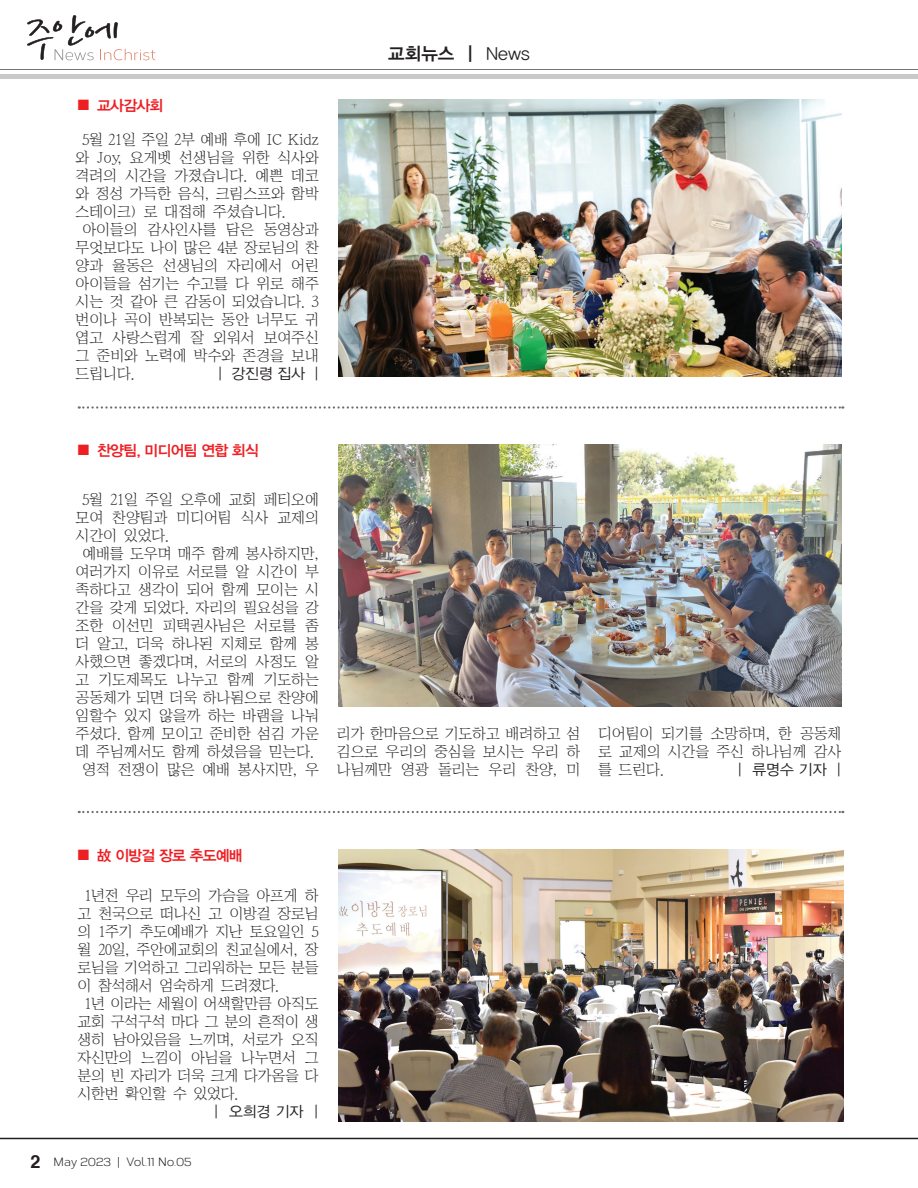
<style>
.page{position:relative;width:918px;height:1188px;background:#fff}
.page>*{position:absolute;margin:0;border:0;box-sizing:border-box;transform-origin:0 0}
.t1{font:18px "YDIYGO340";color:#231f20}
.t2{font:700 18px "Helvetica";color:#231f20}
.t3{font:15px/18px "Jabmlv 50";color:#231f20;text-align:justify}
.t4{font:15px "YDIYGO340";letter-spacing:-.05em;color:#ee1f23}
.t5{font:15px "YDIYGO320";color:#231f20}
.t6{font:12px "Corbert";letter-spacing:-.01em;color:#231f20}
.s1{font-family:"YDIYGO320"}
</style>
<div class="page">
<hr style="left:0;top:69px;width:918px;height:1px;background:#231f20">
<svg style="left:27px;top:15px;width:128px;height:45px"></svg>
<div style="left:0;top:74px;width:918px;height:5px;background:#c9c9c9"></div>
<hr style="left:0;top:1138px;width:918px;height:1px;background:#231f20">
<svg style="left:79px;top:406px;width:764px;height:3px"></svg>
<svg style="left:79px;top:811px;width:764px;height:2px"></svg>
<img style="left:339px;top:850px;width:504px;height:271px">
<img style="left:339px;top:100px;width:503px;height:277px">
<img style="left:339px;top:445px;width:503px;height:261px">
<p class="t4" style="left:78px;top:96px;width:87px">■ 교사감사회</p>
<p class="t3" style="left:82px;top:131px;width:238px">5월 21일 주일 2부 예배 후에 IC Kidz</p>
<p class="t3" style="left:76px;top:149px;width:245px">와 Joy, 요게벳 선생님을 위한 식사와</p>
<p class="t3" style="left:76px;top:167px;width:245px">격려의 시간을 가졌습니다. 예쁜 데코</p>
<p class="t3" style="left:76px;top:185px;width:245px">와 정성 가득한 음식, 크림스프와 함박</p>
<p class="t3" style="left:76px;top:203px;width:212px">스테이크) 로 대접해 주셨습니다.</p>
<p class="t3" style="left:82px;top:221px;width:238px">아이들의 감사인사를 담은 동영상과</p>
<p class="t3" style="left:76px;top:239px;width:245px">무엇보다도 나이 많은 4분 장로님의 찬</p>
<p class="t3" style="left:76px;top:257px;width:245px">양과 율동은 선생님의 자리에서 어린</p>
<p class="t3" style="left:76px;top:275px;width:245px">아이들을 섬기는 수고를 다 위로 해주</p>
<p class="t3" style="left:76px;top:293px;width:245px">시는 것 같아 큰 감동이 되었습니다. 3</p>
<p class="t3" style="left:76px;top:311px;width:245px">번이나 곡이 반복되는 동안 너무도 귀</p>
<p class="t3" style="left:76px;top:329px;width:245px">엽고 사랑스럽게 잘 외워서 보여주신</p>
<p class="t3" style="left:76px;top:347px;width:245px">그 준비와 노력에 박수와 존경을 보내</p>
<p class="t3" style="left:76px;top:365px;width:61px">드립니다.</p>
<p class="t5" style="left:218px;top:365px;width:103px">| 강진령 집사 |</p>
<p class="t1" style="left:388px;top:43px;width:143px">교회뉴스 | <span class="s1">News</span></p>
<p class="t4" style="left:78px;top:442px;width:182px">■ 찬양팀, 미디어팀 연합 회식</p>
<p class="t3" style="left:82px;top:491px;width:238px">5월 21일 주일 오후에 교회 페티오에</p>
<p class="t3" style="left:76px;top:509px;width:245px">모여 찬양팀과 미디어팀 식사 교제의</p>
<p class="t3" style="left:76px;top:527px;width:95px">시간이 있었다.</p>
<p class="t3" style="left:82px;top:545px;width:238px">예배를 도우며 매주 함께 봉사하지만,</p>
<p class="t3" style="left:76px;top:563px;width:245px">여러가지 이유로 서로를 알 시간이 부</p>
<p class="t3" style="left:76px;top:581px;width:245px">족하다고 생각이 되어 함께 모이는 시</p>
<p class="t3" style="left:76px;top:599px;width:245px">간을 갖게 되었다. 자리의 필요성을 강</p>
<p class="t3" style="left:76px;top:617px;width:245px">조한 이선민 피택권사님은 서로를 좀</p>
<p class="t3" style="left:76px;top:635px;width:245px">더 알고, 더욱 하나된 지체로 함께 봉</p>
<p class="t3" style="left:76px;top:653px;width:245px">사했으면 좋겠다며, 서로의 사정도 알</p>
<p class="t3" style="left:76px;top:671px;width:245px">고 기도제목도 나누고 함께 기도하는</p>
<p class="t3" style="left:76px;top:689px;width:245px">공동체가 되면 더욱 하나됨으로 찬양에</p>
<p class="t3" style="left:76px;top:707px;width:245px">임할수 있지 않을까 하는 바램을 나눠</p>
<p class="t3" style="left:76px;top:725px;width:245px">주셨다. 함께 모이고 준비한 섬김 가운</p>
<p class="t3" style="left:76px;top:743px;width:240px">데 주님께서도 함께 하셨음을 믿는다.</p>
<p class="t3" style="left:82px;top:761px;width:238px">영적 전쟁이 많은 예배 봉사지만, 우</p>
<p class="t3" style="left:337px;top:725px;width:245px">리가 한마음으로 기도하고 배려하고 섬 김으로 우리의 중심을 보시는 우리 하 나님께만 영광 돌리는 우리 찬양, 미</p>
<p class="t3" style="left:598px;top:725px;width:245px">디어팀이 되기를 소망하며, 한 공동체 로 교제의 시간을 주신 하나님께 감사 를 드린다.</p>
<p class="t5" style="left:737px;top:761px;width:106px">| 류명수 기자 |</p>
<p class="t2" style="left:30px;top:1147px;width:12px">2</p>
<p class="t4" style="left:78px;top:847px;width:166px">■ 故 이방걸 장로 추도예배</p>
<p class="t3" style="left:84px;top:887px;width:236px">1년전 우리 모두의 가슴을 아프게 하</p>
<p class="t3" style="left:78px;top:905px;width:243px">고 천국으로 떠나신 고 이방걸 장로님</p>
<p class="t3" style="left:78px;top:923px;width:243px">의 1주기 추도예배가 지난 토요일인 5</p>
<p class="t3" style="left:78px;top:941px;width:243px">월 20일, 주안에교회의 친교실에서, 장</p>
<p class="t3" style="left:78px;top:959px;width:243px">로님을 기억하고 그리워하는 모든 분들</p>
<p class="t3" style="left:78px;top:977px;width:203px">이 참석해서 엄숙하게 드려졌다.</p>
<p class="t3" style="left:84px;top:995px;width:236px">1년 이라는 세월이 어색할만큼 아직도</p>
<p class="t3" style="left:78px;top:1013px;width:243px">교회 구석구석 마다 그 분의 흔적이 생</p>
<p class="t3" style="left:78px;top:1031px;width:243px">생히 남아있음을 느끼며, 서로가 오직</p>
<p class="t3" style="left:78px;top:1049px;width:243px">자신만의 느낌이 아님을 나누면서 그</p>
<p class="t3" style="left:78px;top:1067px;width:243px">분의 빈 자리가 더욱 크게 다가옴을 다</p>
<p class="t3" style="left:78px;top:1085px;width:162px">시한번 확인할 수 있었다.</p>
<p class="t5" style="left:214px;top:1103px;width:106px">| 오희경 기자 |</p>
<p class="t6" style="left:54px;top:1153px;width:139px">May 2023 | Vol.11 No.05</p>
</div>
